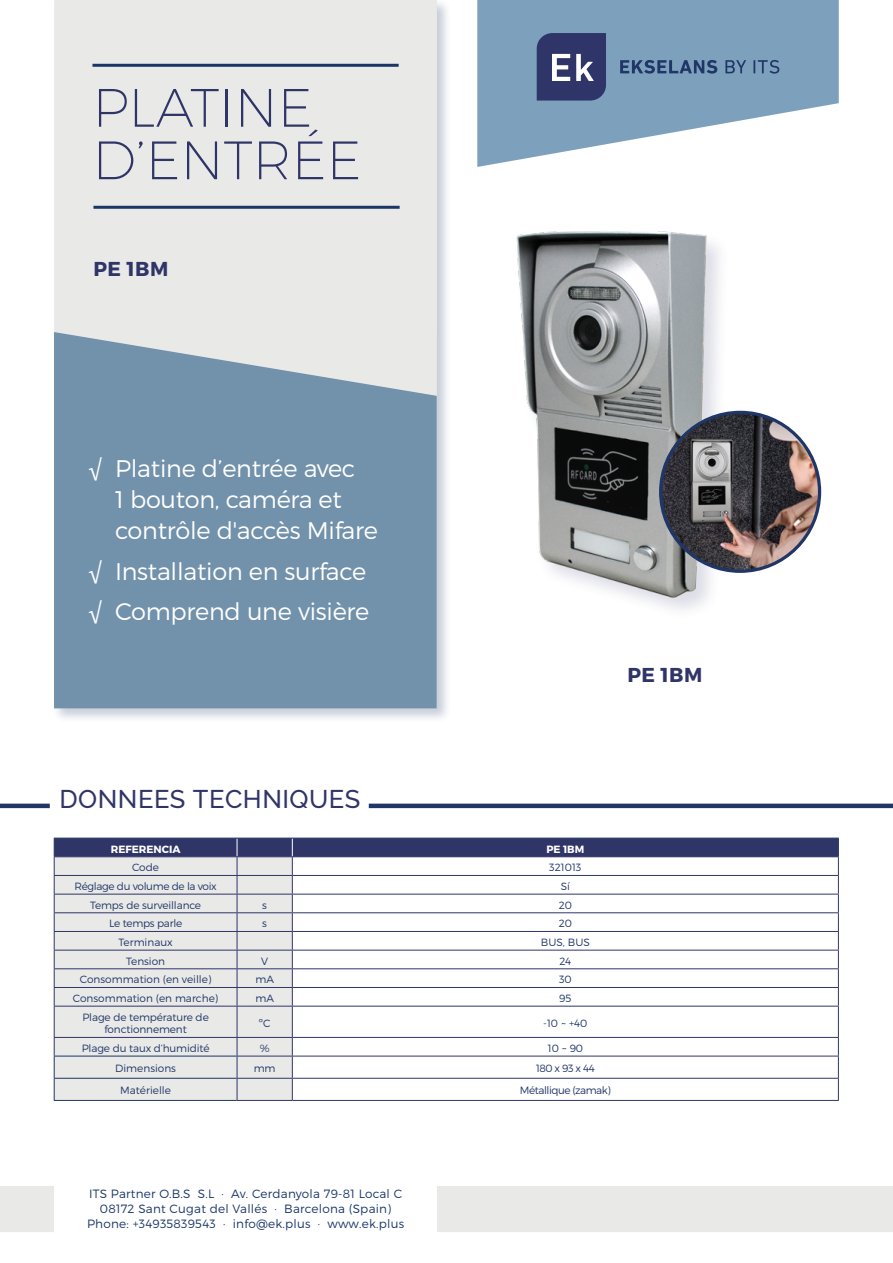
<style>
.page{position:relative;width:893px;height:1263px;background:#fff}
.page>*{position:absolute;margin:0;border:0;box-sizing:border-box;transform-origin:0 0}
.t1{font:200 54px/52.5px "Montserrat";color:#303568}
.t2{font:500 25.5px "Raleway";letter-spacing:.02em;color:#303568}
.t3{font:300 24px/31.5px "Montserrat";letter-spacing:-.01em;color:#fff}
.t4{font:700 20.1px "Montserrat";letter-spacing:.02em;color:#303568}
.t5{font:300 12px/15px "Montserrat";letter-spacing:.02em;color:#1a3667;text-align:center}
.t6{font:300 10.5px/12.6px "Montserrat";letter-spacing:-.01em;color:#1f3666;text-align:center}
.t7{font:300 10.5px "Montserrat";letter-spacing:-.03em;color:#1f3666}
.t8{font:300 10.5px "Montserrat";letter-spacing:-.045em;color:#1f3666}
.t9{font:700 10.5px "Montserrat";color:#fff}
.s1{font-family:"Helvetica Neue LT Std";font-weight:400}
</style>
<div class="page">
<div style="left:52px;top:0;width:399px;height:723px;background:#1f3666;opacity:.25"></div>
<div style="left:54px;top:0;width:383px;height:332px;background:#e9e9e7"></div>
<svg style="left:54px;top:332px;width:383px;height:376px;background:#7c99b0"></svg>
<hr style="left:92px;top:64px;width:307px;height:3px;background:#1a3667">
<hr style="left:93px;top:206px;width:307px;height:3px;background:#1a3667">
<svg style="left:477px;top:0;width:362px;height:167px;fill:#7da0bd"></svg>
<svg style="left:537px;top:33px;width:69px;height:68px;background:#484e7c"></svg>
<svg style="left:620px;top:60px;width:97px;height:14px"></svg>
<svg style="left:725px;top:60px;width:21px;height:13px"></svg>
<svg style="left:753px;top:60px;width:26px;height:14px"></svg>
<div style="left:0;top:1186px;width:54px;height:46px;background:#e9e9e7"></div>
<div style="left:437px;top:1186px;width:456px;height:46px;background:#e9e9e7"></div>
<div style="left:55px;top:1007px;width:237px;height:93px;background:#e9e9e7"></div>
<hr style="left:54px;top:1056px;width:183px;height:1px;background:#1a3667">
<hr style="left:54px;top:1078px;width:183px;height:1px;background:#1a3667">
<hr style="left:54px;top:1100px;width:183px;height:1px;background:#1a3667">
<hr style="left:54px;top:1006px;width:183px;height:1px;background:#2f3569">
<hr style="left:54px;top:1006px;width:1px;height:31px;background:#2f3569">
<hr style="left:292px;top:1006px;width:547px;height:1px;background:#2f3569">
<hr style="left:838px;top:1006px;width:1px;height:31px;background:#2f3569">
<hr style="left:54px;top:1037px;width:183px;height:1px;background:#2f3569">
<svg style="left:54px;top:1038px;width:1px;height:62px"></svg>
<hr style="left:292px;top:1037px;width:547px;height:1px;background:#2f3569">
<hr style="left:292px;top:1056px;width:547px;height:1px;background:#2f3569">
<hr style="left:292px;top:1078px;width:547px;height:1px;background:#2f3569">
<svg style="left:838px;top:1038px;width:1px;height:62px"></svg>
<hr style="left:292px;top:1100px;width:547px;height:1px;background:#2f3569">
<hr style="left:237px;top:1006px;width:1px;height:31px;background:#2f3569">
<svg style="left:237px;top:1038px;width:1px;height:62px"></svg>
<svg style="left:54px;top:838px;width:785px;height:168px"></svg>
<hr style="left:292px;top:1006px;width:1px;height:31px;background:#2f3569">
<svg style="left:292px;top:1038px;width:1px;height:62px"></svg>
<hr style="left:237px;top:875px;width:55px;height:1px;background:#2f3569">
<hr style="left:237px;top:894px;width:55px;height:1px;background:#2f3569">
<hr style="left:237px;top:912px;width:55px;height:1px;background:#2f3569">
<hr style="left:237px;top:931px;width:55px;height:1px;background:#2f3569">
<hr style="left:237px;top:950px;width:55px;height:1px;background:#2f3569">
<hr style="left:237px;top:968px;width:55px;height:1px;background:#2f3569">
<hr style="left:237px;top:987px;width:55px;height:1px;background:#2f3569">
<hr style="left:237px;top:1006px;width:55px;height:1px;background:#2f3569">
<hr style="left:237px;top:1037px;width:55px;height:1px;background:#2f3569">
<hr style="left:237px;top:1056px;width:55px;height:1px;background:#2f3569">
<hr style="left:237px;top:1078px;width:55px;height:1px;background:#2f3569">
<hr style="left:237px;top:1100px;width:55px;height:1px;background:#2f3569">
<img style="left:516px;top:231px;width:257px;height:379px">
<hr style="left:0;top:804px;width:50px;height:4px;background:#1f3666">
<hr style="left:369px;top:804px;width:524px;height:4px;background:#1f3666">
<img style="left:661px;top:412px;width:159px;height:159px;border-radius:79px">
<div style="left:659px;top:411px;width:162px;height:162px;border:3px solid #1f3666;border-radius:50%"></div>
<h1 class="t1" style="left:92px;top:80px;width:270px">PLATINE<br>D’ENTRÉE</h1>
<h3 class="t4" style="left:93px;top:256px;width:76px">PE 1BM</h3>
<h3 class="t3" style="left:115px;top:452px;width:264px;text-indent:-27px"><span class="s1">√</span> Platine d’entrée avec<br>1 bouton, caméra et contrôle d'accès Mifare</h3>
<h3 class="t3" style="left:88px;top:550px;width:283px;line-height:40px"><span class="s1">√</span> Installation en surface <span class="s1">√</span> Comprend une visière</h3>
<h3 class="t4" style="left:627px;top:662px;width:76px">PE 1BM</h3>
<h2 class="t2" style="left:59px;top:785px;width:302px">DONNEES TECHNIQUES</h2>
<p class="t9" style="left:111px;top:842px;width:71px">REFERENCIA</p>
<p class="t9" style="left:546px;top:842px;width:40px">PE 1BM</p>
<p class="t6" style="left:132px;top:861px;width:28px">Code</p>
<p class="t6" style="left:549px;top:861px;width:34px">321013</p>
<p class="t7" style="left:74px;top:880px;width:144px">Réglage du volume de la voix</p>
<p class="t6" style="left:561px;top:880px;width:11px">Sí</p>
<p class="t6" style="left:90px;top:898px;width:112px">Temps de surveillance</p>
<p class="t6" style="left:262px;top:898px;width:6px">s</p>
<p class="t6" style="left:559px;top:898px;width:15px">20</p>
<p class="t6" style="left:109px;top:917px;width:75px">Le temps parle</p>
<p class="t6" style="left:262px;top:917px;width:6px">s</p>
<p class="t6" style="left:559px;top:917px;width:15px">20</p>
<p class="t6" style="left:119px;top:936px;width:56px">Terminaux</p>
<p class="t6" style="left:541px;top:936px;width:50px">BUS, BUS</p>
<p class="t6" style="left:126px;top:954px;width:41px">Tension</p>
<p class="t6" style="left:261px;top:954px;width:8px">V</p>
<p class="t6" style="left:559px;top:954px;width:13px">24</p>
<p class="t6" style="left:80px;top:973px;width:133px">Consommation (en veille)</p>
<p class="t6" style="left:255px;top:973px;width:20px">mA</p>
<p class="t6" style="left:559px;top:973px;width:14px">30</p>
<p class="t6" style="left:73px;top:992px;width:147px">Consommation (en marche)</p>
<p class="t6" style="left:255px;top:992px;width:20px">mA</p>
<p class="t6" style="left:559px;top:992px;width:14px">95</p>
<p class="t6" style="left:82px;top:1010px;width:128px">Plage de température de fonctionnement</p>
<p class="t6" style="left:259px;top:1017px;width:13px">ºC</p>
<p class="t6" style="left:543px;top:1017px;width:46px">-10 ~ +40</p>
<p class="t6" style="left:82px;top:1042px;width:129px">Plage du taux d’humidité</p>
<p class="t6" style="left:260px;top:1042px;width:11px">%</p>
<p class="t6" style="left:548px;top:1042px;width:37px">10 ~ 90</p>
<p class="t6" style="left:115px;top:1062px;width:62px">Dimensions</p>
<p class="t6" style="left:254px;top:1062px;width:23px">mm</p>
<p class="t6" style="left:536px;top:1062px;width:60px">180 x 93 x 44</p>
<p class="t6" style="left:120px;top:1084px;width:52px">Matérielle</p>
<p class="t8" style="left:520px;top:1084px;width:92px">Métallique (zamak)</p>
<p class="t5" style="left:87px;top:1186px;width:319px">ITS Partner O.B.S S.L · Av. Cerdanyola 79-81 Local C<br>08172 Sant Cugat del Vallés · Barcelona (Spain)<br>Phone: +34935839543 · info@ek.plus · www.ek.plus</p>
</div>
